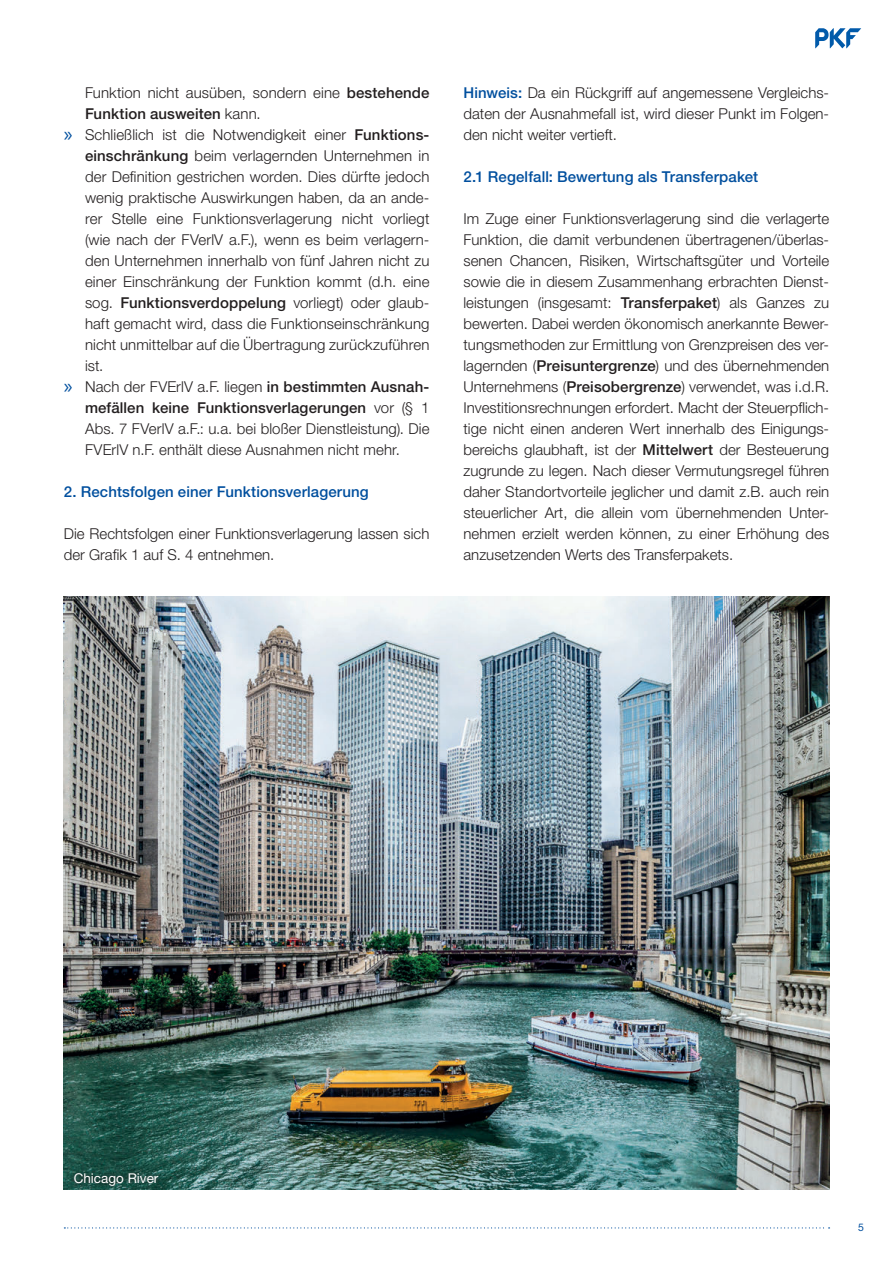
<style>
.page{position:relative;width:893px;height:1263px;background:#fff}
.page>*{position:absolute;margin:0;border:0;box-sizing:border-box;transform-origin:0 0}
.Copy_Fließtext{font:300 15px/21px "Helvetica Neue LT";color:#231f20;text-align:justify}
.Zwischentitel{font:500 15px "Helvetica Neue LT";letter-spacing:.005em;color:#014f9e}
.t1{font:13.5px "Helvetica Neue LT";color:#fff}
.t2{font:10.5px "Helvetica Neue LT";color:#014f9e}
.s1{font-weight:500}
.s2{font-family:"Myriad Pro";font-weight:400;font-size:21px;color:#014f9e}
.s3{font-weight:500;color:#014f9e}
</style>
<div class="page">
<img style="left:64px;top:596px;width:765px;height:593px">
<svg style="left:815px;top:28px;width:46px;height:20px"></svg>
<svg style="left:64px;top:1227px;width:766px;height:1px"></svg>
<div style="left:71px;top:1170px;width:91px;height:19px;background:#231f20;opacity:.75"></div>
<p class="Copy_Fließtext" style="left:85px;top:81px;width:346px">Funktion nicht ausüben, sondern eine <span class="s1">bestehende<br>Funktion ausweiten</span> kann.</p>
<p class="Copy_Fließtext" style="left:85px;top:123px;width:346px;text-indent:-21px"><span class="s2">»</span> Schließlich ist die Notwendigkeit einer <span class="s1">Funktions&shy;einschränkung</span> beim verlagernden Unternehmen in der Definition gestrichen worden. Dies dürfte jedoch wenig praktische Auswirkungen haben, da an ande&shy;rer Stelle eine Funktionsverlagerung nicht vorliegt (wie nach der FVerlV a.F.), wenn es beim verlagern&shy;den Unternehmen innerhalb von fünf Jahren nicht zu einer Einschränkung der Funktion kommt (d.h. eine sog. <span class="s1">Funktionsverdoppelung</span> vorliegt) oder glaub&shy;haft gemacht wird, dass die Funktionseinschränkung nicht unmittelbar auf die Übertragung zurückzuführen ist.</p>
<p class="Copy_Fließtext" style="left:85px;top:375px;width:346px;text-indent:-21px"><span class="s2">»</span> Nach der FVErlV a.F. liegen <span class="s1">in bestimmten Ausnah&shy;mefällen keine Funktionsverlagerungen</span> vor (§ 1<br>Abs. 7 FVerlV a.F.: u.a. bei bloßer Dienstleistung). Die FVErlV n.F. enthält diese Ausnahmen nicht mehr.</p>
<p class="Zwischentitel" style="left:64px;top:482px;width:306px">2. Rechtsfolgen einer Funktionsverlagerung</p>
<p class="Copy_Fließtext" style="left:64px;top:522px;width:367px">Die Rechtsfolgen einer Funktionsverlagerung lassen sich der Grafik 1 auf S. 4 entnehmen.</p>
<p class="Copy_Fließtext" style="left:463px;top:81px;width:367px"><span class="s3">Hinweis:</span> Da ein Rückgriff auf angemessene Vergleichs&shy;daten der Ausnahmefall ist, wird dieser Punkt im Folgen&shy;den nicht weiter vertieft.</p>
<p class="Zwischentitel" style="left:463px;top:167px;width:296px">2.1 Regelfall: Bewertung als Transferpaket</p>
<p class="Copy_Fließtext" style="left:463px;top:207px;width:367px">Im Zuge einer Funktionsverlagerung sind die verlagerte Funktion, die damit verbundenen übertragenen/überlas&shy;senen Chancen, Risiken, Wirtschaftsgüter und Vorteile sowie die in diesem Zusammenhang erbrachten Dienst&shy;leistungen (insgesamt: <span class="s1">Transferpaket</span>) als Ganzes zu bewerten. Dabei werden ökonomisch anerkannte Bewer&shy;tungsmethoden zur Ermittlung von Grenzpreisen des ver&shy;lagernden (<span class="s1">Preisuntergrenze</span>) und des übernehmenden Unternehmens (<span class="s1">Preisobergrenze</span>) verwendet, was i.d.R.<br>Investitionsrechnungen erfordert. Macht der Steuerpflich&shy;tige nicht einen anderen Wert innerhalb des Einigungs&shy;bereichs glaubhaft, ist der <span class="s1">Mittelwert</span> der Besteuerung zugrunde zu legen. Nach dieser Vermutungsregel führen daher Standortvorteile jeglicher und damit z.B. auch rein steuerlicher Art, die allein vom übernehmenden Unter&shy;nehmen erzielt werden können, zu einer Erhöhung des anzusetzenden Werts des Transferpakets.</p>
<p class="t1" style="left:74px;top:1170px;width:86px">Chicago River</p>
<p class="t2" style="left:858px;top:1221px;width:7px">5</p>
</div>
